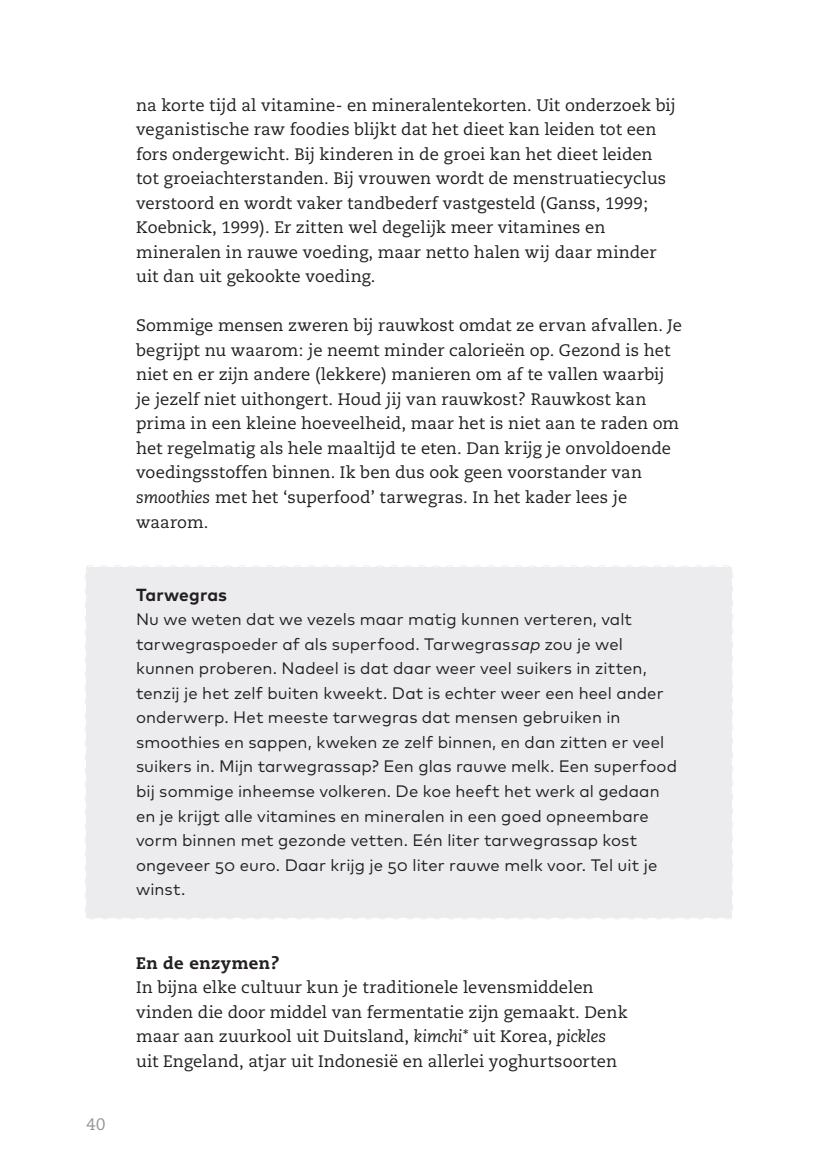
<style>
.page{position:relative;width:818px;height:1165px;background:#fff}
.page>*{position:absolute;margin:0;border:0;box-sizing:border-box;transform-origin:0 0}
.t1{font:700 17.5px "Mark Pro";letter-spacing:.005em;color:#231f20}
.t2{font:16.62px/24.5px "Caecilia";color:#231f20}
.t3{font:16.62px/24.5px "Mark Pro";letter-spacing:.005em;color:#231f20}
.t4{font:800 16.62px "Caecilia";letter-spacing:.025em;color:#231f20}
.t5{font:16.62px "Caecilia";color:#939598}
.s1{font-style:italic}
</style>
<div class="page">
<div style="left:85px;top:565px;width:648px;height:354px;background:#ececee"></div>
<p class="t5" style="left:86px;top:1115px;width:21px">40</p>
<p class="t2" style="left:136px;top:93px;width:541px">na korte tijd al vitamine- en mineralentekorten. Uit onderzoek bij veganistische raw foodies blijkt dat het dieet kan leiden tot een fors ondergewicht. Bij kinderen in de groei kan het dieet leiden tot groeiachterstanden. Bij vrouwen wordt de menstruatiecyclus verstoord en wordt vaker tandbederf vastgesteld (Ganss, 1999; Koebnick, 1999). Er zitten wel degelijk meer vitamines en mineralen in rauwe voeding, maar netto halen wij daar minder uit dan uit gekookte voeding.</p>
<p class="t2" style="left:136px;top:314px;width:547px">Sommige mensen zweren bij rauwkost omdat ze ervan afvallen. Je begrijpt nu waarom: je neemt minder calorieën op. Gezond is het niet en er zijn andere (lekkere) manieren om af te vallen waarbij je jezelf niet uithongert. Houd jij van rauwkost? Rauwkost kan prima in een kleine hoeveelheid, maar het is niet aan te raden om het regelmatig als hele maaltijd te eten. Dan krijg je onvoldoende voedingsstoffen binnen. Ik ben dus ook geen voorstander van <span class="s1">smoothies</span> met het ‘superfood’ tarwegras. In het kader lees je waarom.</p>
<p class="t1" style="left:136px;top:581px;width:93px">Tarwegras</p>
<p class="t3" style="left:136px;top:606px;width:542px">Nu we weten dat we vezels maar matig kunnen verteren, valt tarwegraspoeder af als superfood. Tarwegras<span class="s1">sap</span> zou je wel kunnen proberen. Nadeel is dat daar weer veel suikers in zitten, tenzij je het zelf buiten kweekt. Dat is echter weer een heel ander onderwerp. Het meeste tarwegras dat mensen gebruiken in smoothies en sappen, kweken ze zelf binnen, en dan zitten er veel suikers in. Mijn tarwegrassap? Een glas rauwe melk. Een superfood bij sommige inheemse volkeren. De koe heeft het werk al gedaan en je krijgt alle vitamines en mineralen in een goed opneembare vorm binnen met gezonde vetten. Eén liter tarwegrassap kost ongeveer 50 euro. Daar krijg je 50 liter rauwe melk voor. Tel uit je winst.</p>
<p class="t4" style="left:136px;top:952px;width:145px">En de enzymen?</p>
<p class="t2" style="left:136px;top:975px;width:493px">In bijna elke cultuur kun je traditionele levensmiddelen vinden die door middel van fermentatie zijn gemaakt. Denk maar aan zuurkool uit Duitsland, <span class="s1">kimchi*</span> uit Korea, <span class="s1">pickles </span>uit Engeland, atjar uit Indonesië en allerlei yoghurtsoorten</p>
</div>
